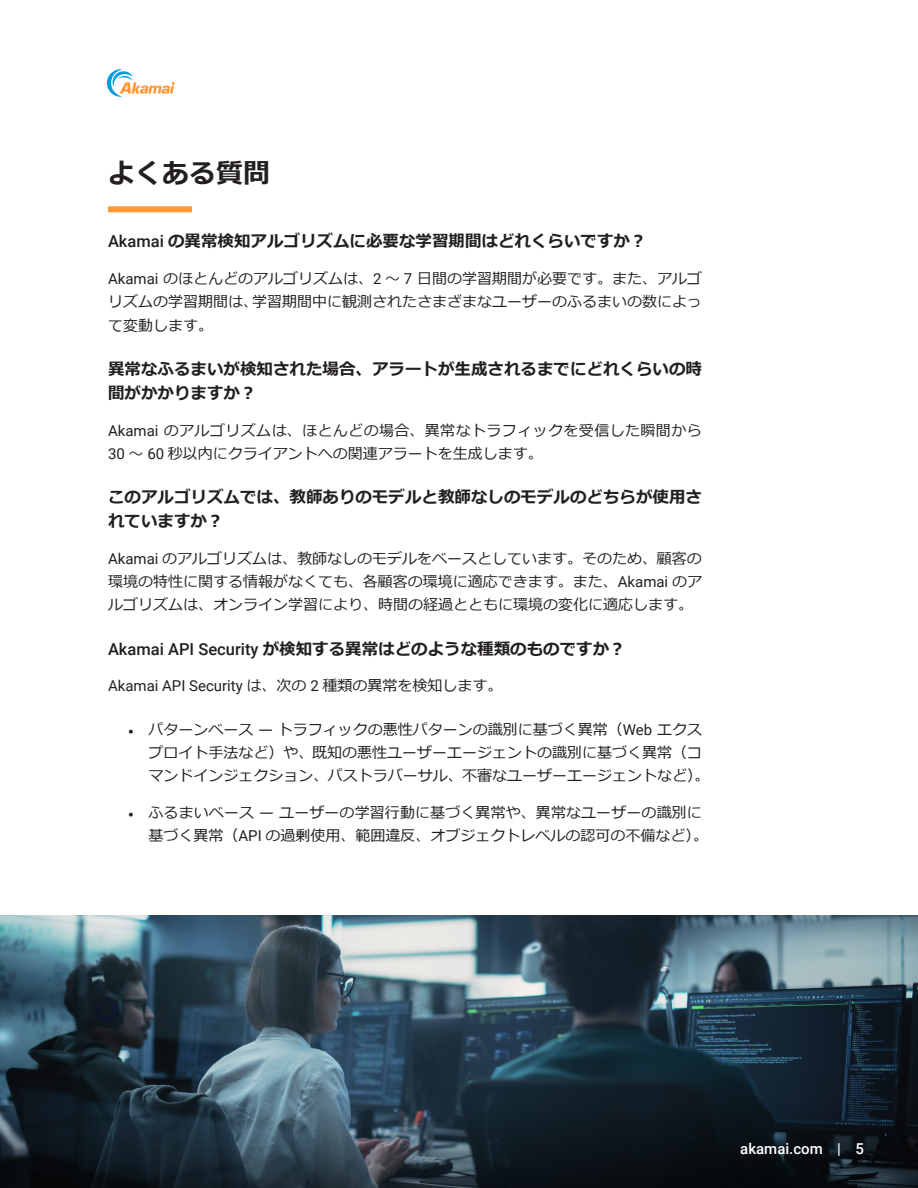
<style>
.page{position:relative;width:918px;height:1188px;background:#fff}
.page>*{position:absolute;margin:0;border:0;box-sizing:border-box;transform-origin:0 0}
.H1_-_Orange_bar{font:700 27px "Meiryo";color:#231f20}
.H3_-_Subheading{font:700 16.5px/24px "Meiryo";color:#231f20}
.Body{font:15px/23.2px "Meiryo";color:#231f20;text-align:justify}
.Body-2{font:15px/23.2px "Meiryo";letter-spacing:.025em;color:#231f20}
.Body-3{font:15px "Roboto";color:#231f20}
.Subtitle{font:500 15px "Roboto";color:#fff}
.s1{font-family:"Roboto";font-weight:500}
.s2{font-family:"Roboto"}
.s3{font-family:"Meiryo"}
.s4{font-family:"Roboto";font-weight:900}
</style>
<div class="page">
<svg style="left:107px;top:69px;width:68px;height:28px"></svg>
<svg style="left:108px;top:206px;width:84px;height:6px"></svg>
<img style="left:0;top:916px;width:918px;height:190px">
<svg style="left:0;top:1106px;width:918px;height:82px;background:#1a262f"></svg>
<p class="H1_-_Orange_bar" style="left:108px;top:154px;width:163px">よくある質問</p>
<p class="H3_-_Subheading" style="left:108px;top:230px;width:540px"><span class="s1">Akamai</span> の異常検知アルゴリズムに必要な学習期間はどれくらいですか？</p>
<p class="Body" style="left:108px;top:268px;width:595px"><span class="s2">Akamai</span> のほとんどのアルゴリズムは、<span class="s2">2</span> ～ <span class="s2">7</span> 日間の学習期間が必要です。また、アルゴリズムの学習期間は、学習期間中に観測されたさまざまなユーザーのふるまいの数によって変動します。</p>
<p class="H3_-_Subheading" style="left:108px;top:358px;width:595px">異常なふるまいが検知された場合、アラートが生成されるまでにどれくらいの時間がかかりますか？</p>
<p class="Body-2" style="left:108px;top:419px;width:595px"><span class="s2">Akamai</span> のアルゴリズムは、ほとんどの場合、異常なトラフィックを受信した瞬間から<br><span class="s2">30</span> ～ <span class="s2">60</span> 秒以内にクライアントへの関連アラートを生成します。</p>
<p class="H3_-_Subheading" style="left:108px;top:486px;width:595px">このアルゴリズムでは、教師ありのモデルと教師なしのモデルのどちらが使用されていますか？</p>
<p class="Body" style="left:108px;top:547px;width:595px"><span class="s2">Akamai</span> のアルゴリズムは、教師なしのモデルをベースとしています。そのため、顧客の環境の特性に関する情報がなくても、各顧客の環境に適応できます。また、<span class="s2">Akamai</span> のアルゴリズムは、オンライン学習により、時間の経過とともに環境の変化に適応します。</p>
<p class="H3_-_Subheading" style="left:108px;top:637px;width:519px"><span class="s1">Akamai API Security</span> が検知する異常はどのような種類のものですか？</p>
<p class="Body-3" style="left:108px;top:675px;width:396px">Akamai API Security <span class="s3">は、次の</span> 2 <span class="s3">種類の異常を検知します。</span></p>
<p class="Body" style="left:148px;top:718px;width:562px;text-align:left;text-indent:-20px"><span class="s4">•</span> パターンベース — トラフィックの悪性パターンの識別に基づく異常（<span class="s2">Web</span> エクスプロイト手法など）や、既知の悪性ユーザーエージェントの識別に基づく異常（コマンドインジェクション、パストラバーサル、不審なユーザーエージェントなど）。</p>
<p class="Body" style="left:148px;top:802px;width:561px;text-indent:-20px"><span class="s4">•</span> ふるまいベース — ユーザーの学習行動に基づく異常や、異常なユーザーの識別に基づく異常（<span class="s2">API</span> の過剰使用、範囲違反、オブジェクトレベルの認可の不備など）。</p>
<p class="Subtitle" style="left:740px;top:1139px;width:125px">akamai.com | 5</p>
</div>
